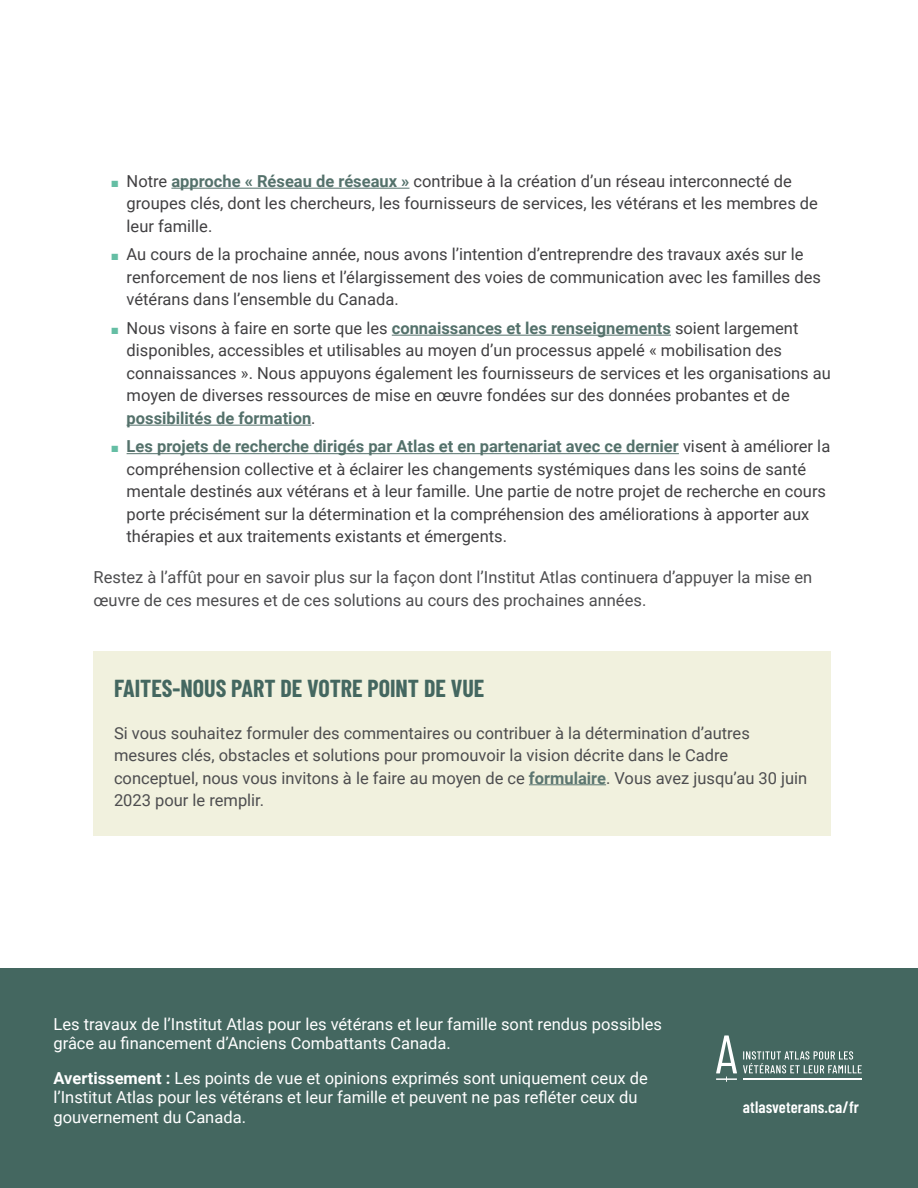
<style>
.page{position:relative;width:918px;height:1188px;background:#fff}
.page>*{position:absolute;margin:0;border:0;box-sizing:border-box;transform-origin:0 0}
.Heading_2{font:700 24px "Barlow Condensed";color:#446760}
.t1{font:16.5px/22.5px "Roboto";color:#414042}
.Body{font:16.5px/22.5px "Roboto";color:#4d4d4f}
.Body-2{font:16.5px/19.5px "Roboto";color:#fff}
.Heading_1{font:600 16.5px "Barlow Condensed";letter-spacing:.01em;color:#fff}
.s1{color:#65bea4}
.s2{font-weight:700;color:#54716b}
.s3{font-weight:700;color:#5c7670}
.s4{font-weight:700}
</style>
<div class="page">
<hr style="left:171px;top:188px;width:238px;height:1px;background:#54716b">
<hr style="left:392px;top:335px;width:279px;height:1px;background:#54716b">
<hr style="left:127px;top:425px;width:184px;height:1px;background:#54716b">
<hr style="left:127px;top:453px;width:552px;height:1px;background:#54716b">
<div style="left:93px;top:652px;width:738px;height:184px;background:#f1f1de"></div>
<hr style="left:529px;top:784px;width:77px;height:1px;background:#5c7670">
<div style="left:0;top:968px;width:918px;height:220px;background:#446760"></div>
<hr style="left:743px;top:1078px;width:119px;height:2px;background:#fff">
<svg style="left:743px;top:1051px;width:119px;height:22px"></svg>
<svg style="left:716px;top:1035px;width:21px;height:47px"></svg>
<p class="t1" style="left:127px;top:169px;width:693px;text-indent:-15px"><span class="s1">■</span> Notre <span class="s2">approche « Réseau de réseaux »</span> contribue à la création d’un réseau interconnecté de groupes clés, dont les chercheurs, les fournisseurs de services, les vétérans et les membres de leur famille.</p>
<p class="t1" style="left:127px;top:243px;width:696px;text-indent:-15px"><span class="s1">■</span> Au cours de la prochaine année, nous avons l’intention d’entreprendre des travaux axés sur le renforcement de nos liens et l’élargissement des voies de communication avec les familles des vétérans dans l’ensemble du Canada.</p>
<p class="t1" style="left:127px;top:316px;width:706px;text-indent:-15px"><span class="s1">■</span> Nous visons à faire en sorte que les <span class="s2">connaissances et les renseignements</span> soient largement disponibles, accessibles et utilisables au moyen d’un processus appelé « mobilisation des connaissances ». Nous appuyons également les fournisseurs de services et les organisations au moyen de diverses ressources de mise en œuvre fondées sur des données probantes et de <span class="s2">possibilités de formation</span>.</p>
<p class="t1" style="left:127px;top:435px;width:705px;text-indent:-15px"><span class="s1">■</span> <span class="s2">Les projets de recherche dirigés par Atlas et en partenariat avec ce dernier</span> visent à améliorer la compréhension collective et à éclairer les changements systémiques dans les soins de santé mentale destinés aux vétérans et à leur famille. Une partie de notre projet de recherche en cours porte précisément sur la détermination et la compréhension des améliorations à apporter aux thérapies et aux traitements existants et émergents.</p>
<p class="Body" style="left:94px;top:565px;width:720px">Restez à l’affût pour en savoir plus sur la façon dont l’Institut Atlas continuera d’appuyer la mise en œuvre de ces mesures et de ces solutions au cours des prochaines années.</p>
<p class="Heading_2" style="left:114px;top:671px;width:372px">FAITES-NOUS PART DE VOTRE POINT DE VUE</p>
<p class="Body" style="left:114px;top:721px;width:695px">Si vous souhaitez formuler des commentaires ou contribuer à la détermination d’autres mesures clés, obstacles et solutions pour promouvoir la vision décrite dans le Cadre conceptuel, nous vous invitons à le faire au moyen de ce <span class="s3">formulaire</span>. Vous avez jusqu’au 30 juin 2023 pour le remplir.</p>
<p class="Body-2" style="left:53px;top:1014px;width:610px">Les travaux de l’Institut Atlas pour les vétérans et leur famille sont rendus possibles grâce au financement d’Anciens Combattants Canada.</p>
<p class="Body-2" style="left:53px;top:1068px;width:596px"><span class="s4">Avertissement :</span> Les points de vue et opinions exprimés sont uniquement ceux de l’Institut Atlas pour les vétérans et leur famille et peuvent ne pas refléter ceux du gouvernement du Canada.</p>
<p class="Heading_1" style="left:743px;top:1095px;width:118px">atlasveterans.ca/fr</p>
</div>
